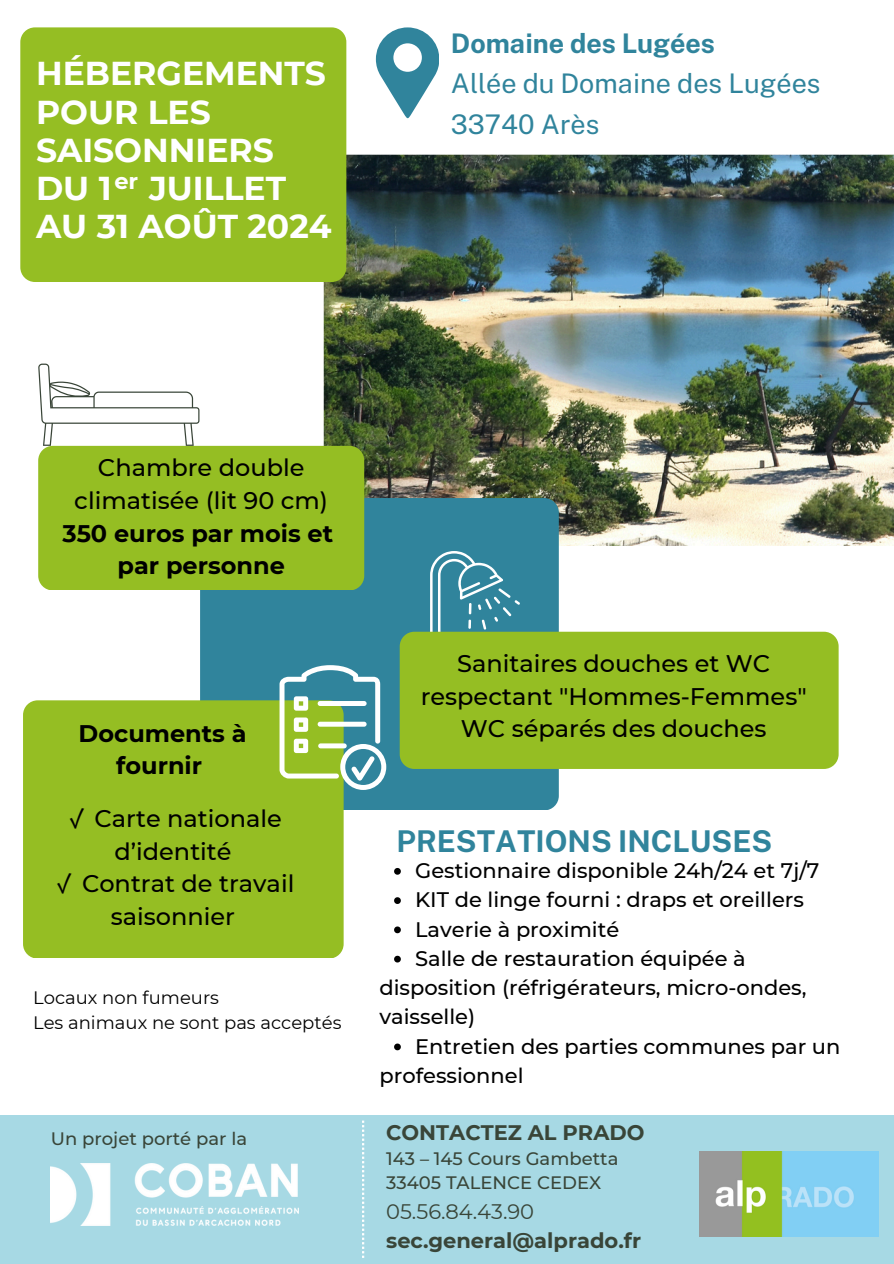
<style>
.page{position:relative;width:894px;height:1264px;background:#fff}
.page>*{position:absolute;margin:0;border:0;box-sizing:border-box;transform-origin:0 0}
.t1{font:700 33px/38.2px "Montserrat";color:#fff}
.t2{font:700 30px "Public Sans";color:#30849c}
.t3{font:27px/40.5px "Public Sans";color:#30849c}
.t4{font:500 24px/32.7px "Montserrat";color:#000;text-align:center}
.t5{font:700 24px/32.7px "Montserrat";color:#000;text-align:center}
.t6{font:700 22.5px "Montserrat";color:#fff}
.t7{font:500 21px/29.2px "Montserrat";color:#000}
.t8{font:700 21px/29.2px "Montserrat";color:#394538}
.t9{font:500 18px/24.8px "Montserrat";color:#394538}
.t10{font:18px "Montserrat";color:#000}
.s1{font-weight:700}
.s2{font-family:"Wen Quan Yi Micro Hei";font-weight:400}
.s3{font-weight:400}
</style>
<div class="page">
<img style="left:323px;top:155px;width:570px;height:391px">
<div style="left:20px;top:27px;width:326px;height:255px;background:#95be23;border-radius:15px"></div>
<div style="left:0;top:1114px;width:893px;height:149px;background:#a7d9e4"></div>
<svg style="left:376px;top:27px;width:63px;height:92px"></svg>
<div style="left:200px;top:498px;width:358px;height:312px;background:#30849c;border-radius:15px"></div>
<div style="left:38px;top:446px;width:326px;height:144px;background:#95be23;border-radius:15px"></div>
<svg style="left:430px;top:551px;width:89px;height:80px"></svg>
<div style="left:399px;top:631px;width:439px;height:138px;background:#95be23;border-radius:15px"></div>
<svg style="left:39px;top:363px;width:160px;height:83px"></svg>
<div style="left:23px;top:700px;width:320px;height:258px;background:#95be23;border-radius:15px"></div>
<svg style="left:279px;top:665px;width:107px;height:125px"></svg>
<svg style="left:362px;top:1120px;width:2px;height:137px"></svg>
<img style="left:51px;top:1163px;width:247px;height:61px">
<svg style="left:394px;top:868px;width:7px;height:6px"></svg>
<svg style="left:394px;top:897px;width:7px;height:7px"></svg>
<svg style="left:394px;top:926px;width:7px;height:7px"></svg>
<svg style="left:394px;top:955px;width:7px;height:7px"></svg>
<svg style="left:394px;top:1043px;width:7px;height:7px"></svg>
<img style="left:699px;top:1151px;width:179px;height:85px">
<h2 class="t1" style="left:36px;top:54px;width:297px">HÉBERGEMENTS<br>POUR LES<br>SAISONNIERS<br>DU 1 JUILLET<br>AU 31 AOÛT 2024</h2>
<p class="t6" style="left:114px;top:167px;width:25px">er</p>
<p class="t3" style="left:451px;top:23px;width:371px"><span class="s1">Domaine des Lugées<br></span>Allée du Domaine des Lugées<br>33740 Arès</p>
<h3 class="t4" style="left:62px;top:451px;width:272px">Chambre double climatisée (lit 90 cm)<br><span class="s1">350 euros par mois et par personne</span></h3>
<p class="t5" style="left:79px;top:716px;width:169px">Documents à fournir</p>
<p class="t4" style="left:64px;top:802px;width:219px"><span class="s2">✓</span> Carte nationale d’identité</p>
<p class="t4" style="left:52px;top:867px;width:244px"><span class="s2">✓</span> Contrat de travail saisonnier</p>
<p class="t10" style="left:33px;top:986px;width:187px">Locaux non fumeurs</p>
<p class="t10" style="left:33px;top:1011px;width:310px">Les animaux ne sont pas acceptés</p>
<h4 class="t9" style="left:51px;top:1125px;width:198px">Un projet porté par la</h4>
<p class="t4" style="left:420px;top:647px;width:387px">Sanitaires douches et WC respectant "Hommes-Femmes"<br>WC séparés des douches</p>
<h3 class="t2" style="left:396px;top:823px;width:377px">PRESTATIONS INCLUSES</h3>
<h3 class="t7" style="left:415px;top:856px;width:405px">Gestionnaire disponible 24h/24 et 7j/7</h3>
<h3 class="t7" style="left:415px;top:885px;width:390px">KIT de linge fourni : draps et oreillers</h3>
<h1 class="t7" style="left:415px;top:914px;width:206px">Laverie à proximité</h1>
<p class="t7" style="left:415px;top:943px;width:332px">Salle de restauration équipée à</p>
<p class="t7" style="left:379px;top:973px;width:428px">disposition (réfrigérateurs, micro-ondes, vaisselle)</p>
<p class="t7" style="left:415px;top:1031px;width:426px">Entretien des parties communes par un</p>
<p class="t7" style="left:379px;top:1060px;width:146px">professionnel</p>
<h3 class="t8" style="left:386px;top:1117px;width:260px">CONTACTEZ AL PRADO</h3>
<h3 class="t9" style="left:386px;top:1145px;width:234px">143 – 145 Cours Gambetta<br>33405 TALENCE CEDEX</h3>
<h3 class="t8" style="left:386px;top:1196px;width:256px"><span class="s3">05.56.84.43.90 </span>sec.general@alprado.fr</h3>
</div>
